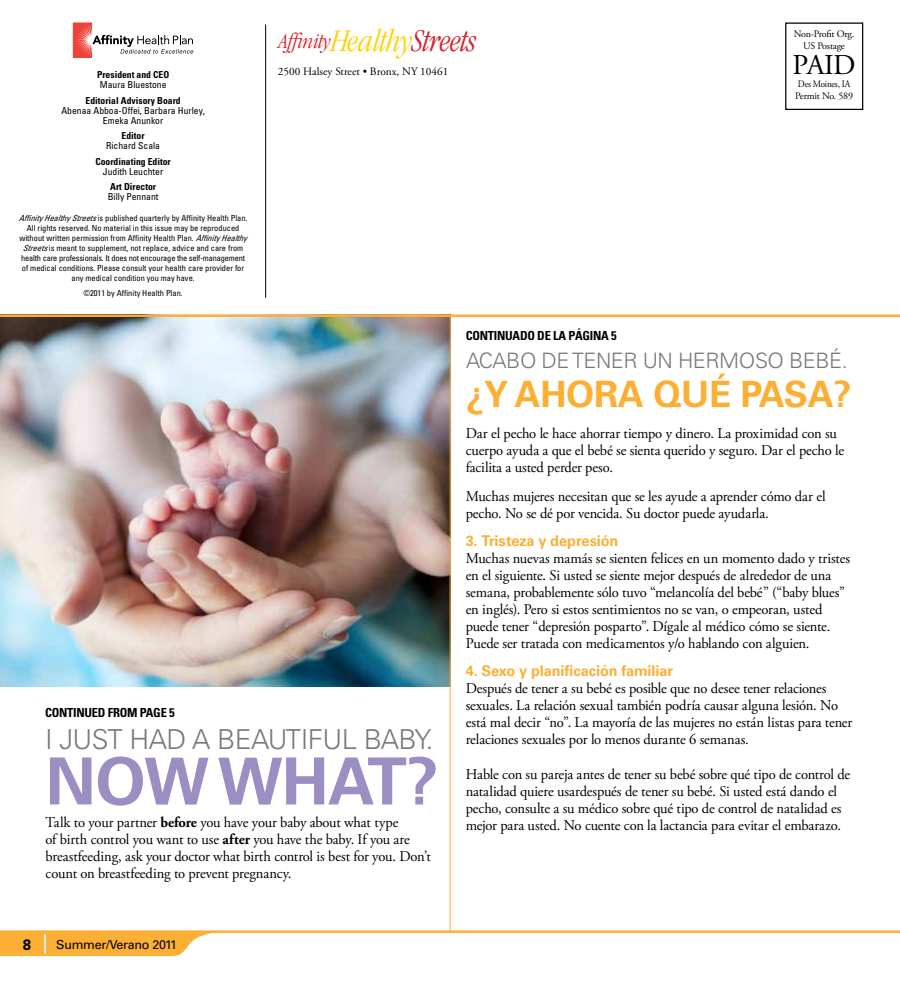
<style>
.page{position:relative;width:900px;height:990px;background:#fff}
.page>*{position:absolute;margin:0;border:0;box-sizing:border-box;transform-origin:0 0}
.t1{font:700 65px "Univers";color:#9c8dc3}
.t2{font:700 36.25px "Univers";color:#fbaf34}
.t3{font:28.75px "Adobe Garamond Pro";color:#000}
.t4{font:300 27.5px "Univers";letter-spacing:-.02em;color:#77787b}
.t5{font:300 21.25px "Univers";letter-spacing:-.02em;color:#77787b}
.t6{font:italic 20.5px "Garamond Lit Cd ITC";letter-spacing:-.025em;color:#d2232a}
.t7{font:15px/17px "Adobe Garamond Pro";letter-spacing:-.015em;color:#000}
.t8{font:700 15px "Univers";color:#000}
.t9{font:700 14.88px "Univers";letter-spacing:-.005em;color:#fbaf34}
.t10{font:700 condensed 12.5px "Univers";letter-spacing:-.02em;color:#000}
.t11{font:12.5px "Univers";letter-spacing:-.02em;color:#000}
.t12{font:11.25px "Adobe Garamond Pro";color:#000}
.t13{font:10px/12.5px "Adobe Garamond Pro";letter-spacing:-.02em;color:#000;scale:.9 1}
.t14{font:10px/12.5px "Adobe Garamond Pro";letter-spacing:-.02em;color:#000;text-align:center}
.t15{font:condensed 9.62px/10px "Univers";color:#000;text-align:center}
.t16{font:700 condensed 9.62px "Univers";color:#000}
.t17{font:condensed 8.38px/10px "Univers";color:#000;text-align:center}
.s1{font-size:30.75px;color:#ffd200}
.s2{font-size:30.75px}
.s3{font-style:italic}
.s4{font-weight:700}
</style>
<div class="page">
<img style="left:0;top:317px;width:450px;height:370px">
<svg style="left:73px;top:23px;width:120px;height:35px"></svg>
<hr style="left:265px;top:24px;width:1px;height:274px;background:#000">
<svg style="left:0;top:933px;width:213px;height:23px;background:#fbb84b"></svg>
<div style="left:785px;top:22px;width:78px;height:88px;border:1px solid #000"></div>
<hr style="left:0;top:314px;width:900px;height:3px;background:#fbaf34">
<hr style="left:0;top:930px;width:900px;height:3px;background:#fbaf34">
<hr style="left:450px;top:317px;width:1px;height:614px;background:#fbaf34">
<h3 class="t6" style="left:279px;top:30px;width:200px">Affinity<span class="s1">Healthy</span><span class="s2">Streets</span></h3>
<p class="t16" style="left:97px;top:69px;width:68px">President and CEO</p>
<p class="t12" style="left:278px;top:65px;width:172px">2500 Halsey Street • Bronx, NY 10461</p>
<p class="t15" style="left:100px;top:79px;width:68px">Maura Bluestone</p>
<p class="t16" style="left:86px;top:94px;width:97px">Editorial Advisory Board</p>
<p class="t15" style="left:61px;top:105px;width:145px">Abenaa Abboa-Offei, Barbara H urley,<br>Emeka Anunkor</p>
<p class="t16" style="left:122px;top:130px;width:24px">Editor</p>
<p class="t15" style="left:106px;top:141px;width:56px">Richard Scala</p>
<p class="t16" style="left:95px;top:156px;width:77px">Coordinating Editor</p>
<p class="t15" style="left:103px;top:166px;width:62px">Judith Leuchter</p>
<p class="t16" style="left:110px;top:181px;width:47px">Art Director</p>
<p class="t15" style="left:108px;top:192px;width:52px">Billy Pennant</p>
<p class="t17" style="left:19px;top:212px;width:233px"><span class="s3">AffinityHealthyStreets</span>is published quarterly by Affinity H ealth Plan.<br>All rights reserved. No material in this issue may be reproduced without written permission from Affinity H ealth Plan. <span class="s3">AffinityHealthy Streets</span>is meant to supplement, not replace, advice and care from health care professionals. It does not encourage the self-management of medical conditions. Please consult your health care provider for any medical condition you may have.</p>
<p class="t17" style="left:83px;top:288px;width:101px">©2011 by Affinity Health Plan.</p>
<p class="t10" style="left:466px;top:328px;width:152px">Continuado de la Página 5</p>
<p class="t14" style="left:794px;top:28px;width:62px">Non-Profit Org.<br>US Postage</p>
<h3 class="t3" style="left:793px;top:48px;width:64px">PAID</h3>
<p class="t13" style="left:795px;top:78px;width:66px">Des Moines, IA<br>Permit No. 589</p>
<p class="t10" style="left:45px;top:705px;width:131px">Continued from Page 5</p>
<h3 class="t4" style="left:45px;top:723px;width:390px">I JUST HAD A BEAUTIFUL BABY.</h3>
<h1 class="t1" style="left:45px;top:743px;width:395px">Now What?</h1>
<p class="t7" style="left:46px;top:815px;width:387px">Talk to your partner <span class="s4">before</span> you have your baby about what type<br>of birth control you want to use <span class="s4">after</span> you have the baby. If you are breastfeeding, ask your doctor what birth control is best for you. Don’t count on breastfeeding to prevent pregnancy.</p>
<p class="t8" style="left:23px;top:936px;width:10px">8</p>
<p class="t11" style="left:56px;top:938px;width:122px">Summer/Verano 2011</p>
<h3 class="t5" style="left:466px;top:348px;width:27px">ACAB</h3>
<h3 class="t5" style="left:520px;top:348px;width:329px">O DE TENER UN H ERMOSO BEBÉ.</h3>
<h2 class="t2" style="left:466px;top:373px;width:387px">¿Y ahora qué pasa?</h2>
<p class="t7" style="left:466px;top:426px;width:380px">Dar el pecho le hace ahorrar tiempo y dinero. La proximidad con su cuerpo ayuda a que el bebé se sienta querido y seguro. Dar el pecho le facilita a usted perder peso.</p>
<p class="t7" style="left:466px;top:488px;width:361px">Muchas mujeres necesitan que se les ayude a aprender cómo dar el pecho. No se dé por vencida. Su doctor puede ayudarla.</p>
<p class="t9" style="left:466px;top:532px;width:154px">3. Tristeza y depresión</p>
<p class="t7" style="left:466px;top:550px;width:386px">Muchas nuevas mamás se sienten felices en un momento dado y tristes en el siguiente. Si usted se siente mejor después de alrededor de una semana, probablemente sólo tuvo “melancolía del bebé” (“baby blues” en inglés). Pero si estos sentimientos no se van, o empeoran, usted puede tener “depresión posparto”. Dígale al médico cómo se siente.<br>Puede ser tratada con medicamentos y/o hablando con alguien.</p>
<p class="t9" style="left:466px;top:662px;width:209px">4. Sexo y planificación familiar</p>
<p class="t7" style="left:466px;top:681px;width:388px">Después de tener a su bebé es posible que no desee tener relaciones sexuales. La relación sexual también podría causar alguna lesión. No está mal decir “no”. La mayoría de las mujeres no están listas para tener relaciones sexuales por lo menos durante 6 semanas.</p>
<p class="t7" style="left:466px;top:766px;width:386px">Hable con su pareja antes de tener su bebé sobre qué tipo de control de natalidad quiere usardespués de tener su bebé. Si usted está dando el pecho, consulte a su médico sobre qué tipo de control de natalidad es mejor para usted. No cuente con la lactancia para evitar el embarazo.</p>
</div>
